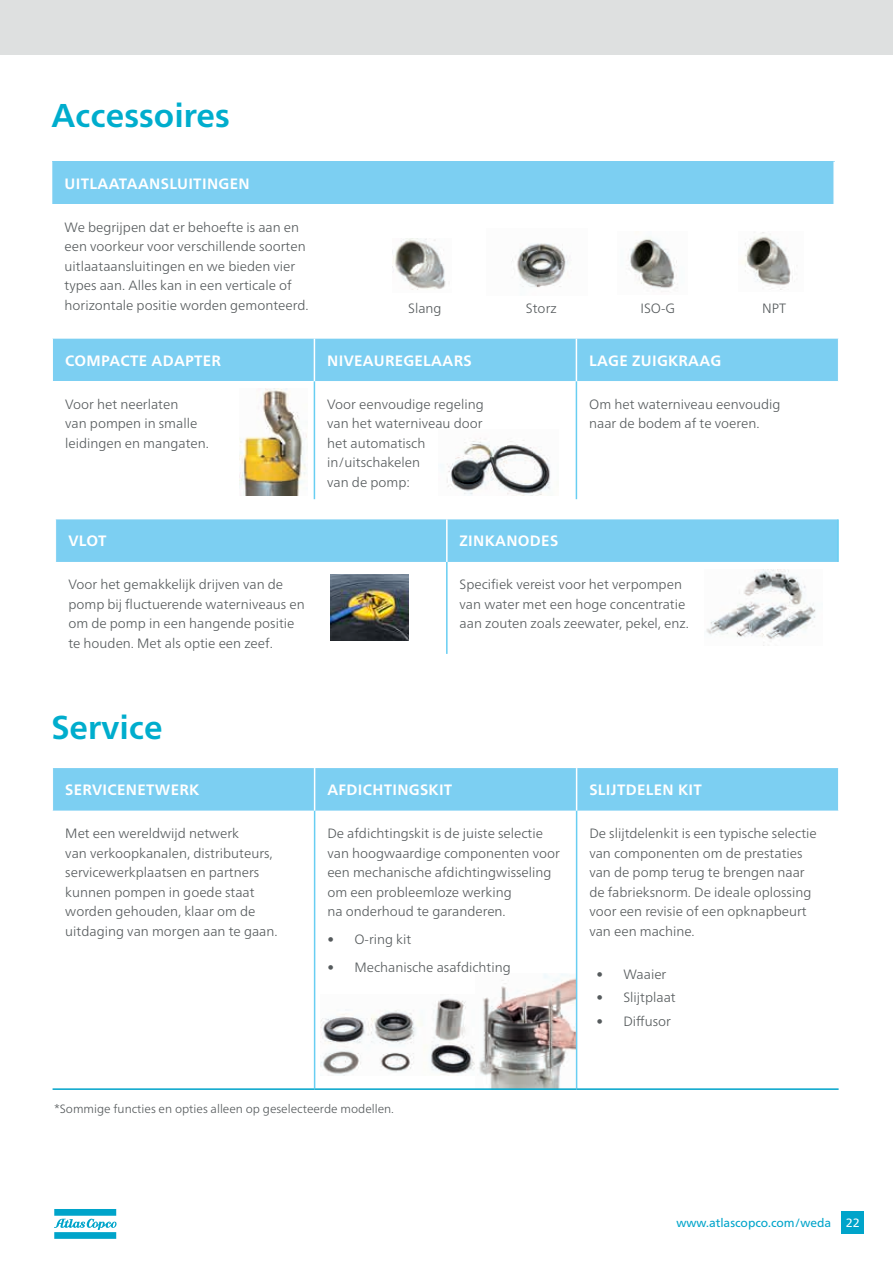
<style>
.page{position:relative;width:893px;height:1263px;background:#fff}
.page>*{position:absolute;margin:0;border:0;box-sizing:border-box;transform-origin:0 0}
.t1{font:700 33px "Neue Frutiger World";color:#00adcd}
.Part_Number_-_Blue_-_Back{font:700 15px "Neue Frutiger World";letter-spacing:.02em;color:#fff}
.BODY_TEXT{font:300 13.5px/19.5px "Neue Frutiger World";color:#555a5c}
.BODY_TEXT-2{font:300 12px "Neue Frutiger World";color:#555a5c}
.t2{font:12px "Neue Frutiger World";color:#00a4ca}
.s1{color:#fff}
</style>
<div class="page">
<svg style="left:54px;top:1209px;width:63px;height:30px"></svg>
<div style="left:841px;top:1211px;width:23px;height:23px;background:#00a4ca"></div>
<img style="left:479px;top:974px;width:96px;height:114px">
<div style="left:0;top:0;width:893px;height:54px;background:#dee0e0"></div>
<div style="left:53px;top:768px;width:785px;height:43px;background:#7ccff2"></div>
<hr style="left:576px;top:811px;width:1px;height:277px;background:#68cef2">
<hr style="left:314px;top:811px;width:1px;height:277px;background:#68cef2">
<hr style="left:576px;top:768px;width:1px;height:43px;background:#fff">
<hr style="left:314px;top:768px;width:1px;height:43px;background:#fff">
<hr style="left:53px;top:1088px;width:262px;height:2px;background:#00a4ca">
<hr style="left:315px;top:1088px;width:262px;height:2px;background:#00a4ca">
<hr style="left:577px;top:1088px;width:262px;height:2px;background:#00a4ca">
<div style="left:52px;top:162px;width:782px;height:42px;background:#7ccff2"></div>
<hr style="left:833px;top:162px;width:2px;height:42px;background:#fff">
<div style="left:56px;top:519px;width:781px;height:43px;background:#7ccff2"></div>
<hr style="left:446px;top:562px;width:2px;height:92px;background:#68cef2">
<hr style="left:446px;top:519px;width:2px;height:43px;background:#fff">
<hr style="left:837px;top:519px;width:2px;height:43px;background:#68cef2">
<div style="left:53px;top:339px;width:785px;height:42px;background:#7ccff2"></div>
<svg style="left:315px;top:381px;width:263px;height:118px"></svg>
<hr style="left:576px;top:381px;width:1px;height:118px;background:#68cef2">
<hr style="left:314px;top:381px;width:1px;height:118px;background:#68cef2">
<hr style="left:576px;top:339px;width:1px;height:42px;background:#fff">
<hr style="left:314px;top:339px;width:1px;height:42px;background:#fff">
<img style="left:321px;top:998px;width:154px;height:78px">
<img style="left:393px;top:238px;width:53px;height:52px">
<img style="left:627px;top:238px;width:51px;height:54px">
<img style="left:741px;top:232px;width:54px;height:58px">
<img style="left:511px;top:243px;width:59px;height:45px">
<img style="left:706px;top:570px;width:110px;height:73px">
<img style="left:331px;top:574px;width:77px;height:67px">
<img style="left:438px;top:430px;width:120px;height:65px">
<img style="left:239px;top:388px;width:68px;height:107px">
<p class="t1" style="left:51px;top:86px;width:180px">Accessoires</p>
<p class="Part_Number_-_Blue_-_Back" style="left:65px;top:170px;width:187px">UITLAATAANSLUITINGEN</p>
<p class="BODY_TEXT" style="left:65px;top:217px;width:246px">We begrijpen dat er behoefte is aan en een voorkeur voor verschillende soorten uitlaataansluitingen en we bieden vier types aan. Alles kan in een verticale of horizontale positie worden gemonteerd.</p>
<p class="BODY_TEXT" style="left:408px;top:299px;width:35px">Slang</p>
<p class="BODY_TEXT" style="left:526px;top:299px;width:32px">Storz</p>
<p class="BODY_TEXT" style="left:640px;top:299px;width:36px">ISO-G</p>
<p class="BODY_TEXT" style="left:762px;top:299px;width:25px">NPT</p>
<p class="Part_Number_-_Blue_-_Back" style="left:65px;top:347px;width:157px">COMPACTE ADAPTER</p>
<p class="Part_Number_-_Blue_-_Back" style="left:327px;top:347px;width:146px">NIVEAUREGELAARS</p>
<p class="Part_Number_-_Blue_-_Back" style="left:589px;top:347px;width:134px">LAGE ZUIGKRAAG</p>
<p class="BODY_TEXT" style="left:65px;top:394px;width:145px">Voor het neerlaten<br>van pompen in smalle leidingen en mangaten.</p>
<p class="BODY_TEXT" style="left:327px;top:394px;width:158px">Voor eenvoudige regeling van het waterniveau door het automatisch in/uitschakelen<br>van de pomp:</p>
<p class="BODY_TEXT" style="left:589px;top:394px;width:193px">Om het waterniveau eenvoudig naar de bodem af te voeren.</p>
<p class="Part_Number_-_Blue_-_Back" style="left:68px;top:528px;width:40px">VLOT</p>
<p class="Part_Number_-_Blue_-_Back" style="left:460px;top:528px;width:100px">ZINKANODES</p>
<p class="BODY_TEXT" style="left:68px;top:575px;width:238px">Voor het gemakkelijk drijven van de pomp bij fluctuerende waterniveaus en om de pomp in een hangende positie te houden. Met als optie een zeef.</p>
<p class="BODY_TEXT" style="left:460px;top:575px;width:231px">Specifiek vereist voor het verpompen van water met een hoge concentratie aan zouten zoals zeewater, pekel, enz.</p>
<p class="t1" style="left:51px;top:698px;width:113px">Service</p>
<p class="Part_Number_-_Blue_-_Back" style="left:65px;top:777px;width:135px">SERVICENETWERK</p>
<p class="Part_Number_-_Blue_-_Back" style="left:327px;top:777px;width:127px">AFDICHTINGSKIT</p>
<p class="Part_Number_-_Blue_-_Back" style="left:589px;top:777px;width:114px">SLIJTDELEN KIT</p>
<p class="BODY_TEXT" style="left:65px;top:824px;width:214px">Met een wereldwijd netwerk<br>van verkoopkanalen, distributeurs, servicewerkplaatsen en partners kunnen pompen in goede staat worden gehouden, klaar om de uitdaging van morgen aan te gaan.</p>
<p class="BODY_TEXT" style="left:327px;top:824px;width:234px">De afdichtingskit is de juiste selectie van hoogwaardige componenten voor een mechanische afdichtingwisseling om een probleemloze werking<br>na onderhoud te garanderen.</p>
<p class="BODY_TEXT" style="left:589px;top:824px;width:229px">De slijtdelenkit is een typische selectie van componenten om de prestaties van de pomp terug te brengen naar de fabrieksnorm. De ideale oplossing voor een revisie of een opknapbeurt van een machine.</p>
<p class="BODY_TEXT" style="left:596px;top:964px;width:72px">• Waaier</p>
<p class="BODY_TEXT" style="left:596px;top:988px;width:81px">• Slijtplaat</p>
<p class="BODY_TEXT" style="left:596px;top:1011px;width:76px">• Diffusor</p>
<p class="BODY_TEXT" style="left:327px;top:930px;width:85px">• O-ring kit</p>
<p class="BODY_TEXT" style="left:327px;top:958px;width:185px">• Mechanische asafdichting</p>
<p class="BODY_TEXT-2" style="left:54px;top:1100px;width:342px">*Sommige functies en opties alleen op geselecteerde modellen.</p>
<p class="t2" style="left:676px;top:1213px;width:185px">www.atlascopco.com/weda <span class="s1">22</span></p>
</div>
